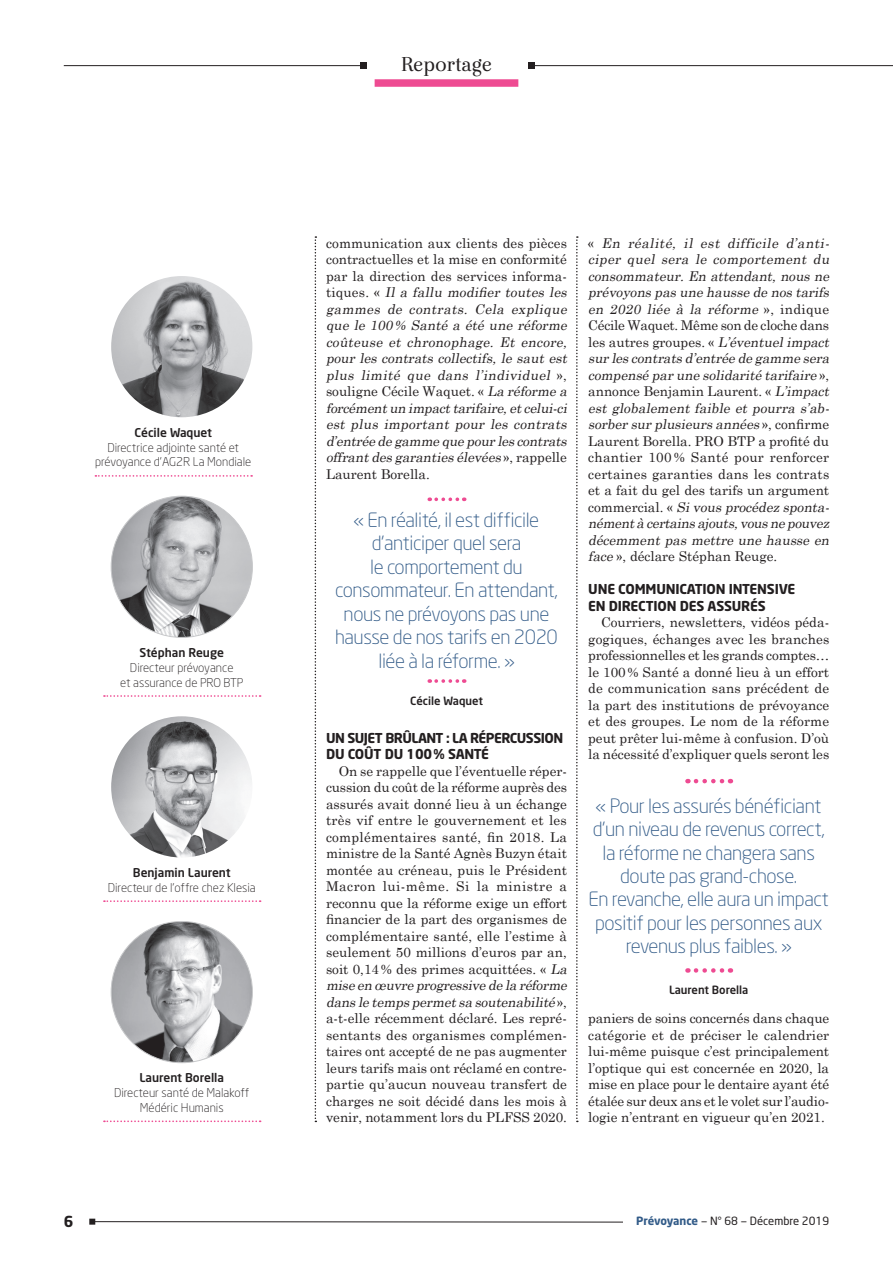
<style>
.page{position:relative;width:893px;height:1263px;background:#fff}
.page>*{position:absolute;margin:0;border:0;box-sizing:border-box;transform-origin:0 0}
.t1{font:21px "Otama";letter-spacing:-.005em;color:#231f20}
.t2{font:300 19.5px/23.5px "Neo Sans";letter-spacing:-.02em;color:#325b88;text-align:center}
.t3{font:700 15px "Neo Sans";color:#231f20}
.t4{font:13.5px/16.5px "Century Schoolbook";color:#231f20;text-align:justify}
.t5{font:italic 13.5px/16.5px "Century Schoolbook";color:#231f20}
.INTER{font:700 13.5px/16.5px "Neo Sans";letter-spacing:-.04em;color:#231f20}
.INTER-2{font:700 13.5px/16.5px "Neo Sans";letter-spacing:-.015em;color:#231f20}
.t6{font:300 12px/15px "Neo Sans";color:#231f20;text-align:center}
.t7{font:500 12px "Neo Sans";color:#231f20}
.t8{font:11.25px "Neo Sans";color:#231f20}
.t9{font:500 11.25px "Neo Sans";color:#231f20}
.s1{font-style:normal}
.s2{font-style:italic}
.s3{font-weight:700;color:#325b88}
</style>
<div class="page">
<svg style="left:89px;top:1219px;width:534px;height:6px"></svg>
<hr style="left:64px;top:65px;width:299px;height:1px;background:#231f20">
<svg style="left:360px;top:63px;width:6px;height:6px"></svg>
<div style="left:375px;top:79px;width:143px;height:8px;background:#ee4b92"></div>
<svg style="left:315px;top:236px;width:1px;height:886px"></svg>
<svg style="left:576px;top:236px;width:2px;height:886px"></svg>
<img style="left:111px;top:276px;width:141px;height:141px;border-radius:71px">
<svg style="left:95px;top:475px;width:157px;height:2px"></svg>
<img style="left:111px;top:716px;width:141px;height:141px;border-radius:71px">
<svg style="left:104px;top:900px;width:157px;height:2px"></svg>
<img style="left:111px;top:921px;width:141px;height:142px;border-radius:71px">
<svg style="left:104px;top:1120px;width:157px;height:2px"></svg>
<img style="left:111px;top:496px;width:141px;height:141px;border-radius:71px">
<svg style="left:104px;top:695px;width:157px;height:2px"></svg>
<hr style="left:532px;top:65px;width:361px;height:1px;background:#231f20">
<svg style="left:529px;top:63px;width:6px;height:6px"></svg>
<svg style="left:436px;top:497px;width:29px;height:4px"></svg>
<svg style="left:436px;top:679px;width:29px;height:4px"></svg>
<svg style="left:696px;top:779px;width:35px;height:4px"></svg>
<svg style="left:696px;top:968px;width:35px;height:5px"></svg>
<p class="t7" style="left:134px;top:425px;width:79px">Cécile Waquet</p>
<p class="t6" style="left:95px;top:439px;width:158px">Directrice adjointe santé et prévoyance d’AG2R La Mondiale</p>
<p class="t7" style="left:140px;top:645px;width:86px">Stéphan Reuge</p>
<p class="t6" style="left:120px;top:660px;width:125px">Directeur prévoyance<br>et assurance de PRO BTP</p>
<p class="t7" style="left:133px;top:865px;width:99px">Benjamin Laurent</p>
<p class="t6" style="left:108px;top:880px;width:149px">Directeur de l’offre chez Klesia</p>
<p class="t7" style="left:139px;top:1070px;width:86px">Laurent Borella</p>
<p class="t6" style="left:114px;top:1085px;width:137px">Directeur santé de Malakoff<br>Médéric Humanis</p>
<p class="t1" style="left:401px;top:51px;width:92px">Reportage</p>
<p class="t5" style="left:326px;top:234px;width:245px"><span class="s1">communication aux clients des pièces contractuelles et la mise en conformité par la direction des services informa&shy;t i q u e s . «</span> Il a fallu modifier toutes les gammes de contrats. Cela explique que le 100 % Santé a été une réforme coûteuse et chronophage. Et encore, pour les contrats collectifs, le saut est plus limité que dans l’individuel <span class="s1">» , souligne Cécile Waquet. «</span> La réforme a forcémentun impacttarifaire,etcelui-ci est plus important pour les contrats d’entrée de gamme que pour les contrats offrantdes garanties élevées <span class="s1">» , r a p p e l l e Laurent Borella.</span></p>
<p class="t2" style="left:335px;top:508px;width:224px">« En réalité, il est difficile d’anticiper quel sera<br>le comportement du consommateur. En attendant, nous ne prévoyons pas une hausse de nos tarifs en 2020 liée à la réforme. »</p>
<p class="t9" style="left:410px;top:694px;width:74px">Cécile Waquet</p>
<p class="INTER" style="left:326px;top:729px;width:239px">UN SUJET BRÛLANT : LA RÉPERCUSSION<br>DU COÛT DU 100% SANTÉ</p>
<p class="t4" style="left:326px;top:762px;width:245px;text-align:left;text-indent:13px">On se rappelle que l’éventuelle réper&shy;cussion du coût de la réforme auprès des assurés avait donné lieu à un échange très vif entre le gouvernement et les complémentaires santé, fin 2018. La ministre de la Santé Agnès Buzyn était montée au créneau, puis le Président Macron lui-même. Si la ministre a reconnu que la réforme exige un effort financier de la part des organismes de complémentaire santé, elle l’estime à seulement 50 millions d’euros par an, soit 0,14% des primes acquittées. « <span class="s2">La mise en œuvre progressive de la réforme dans le temps permetsa soutenabilité</span> » , a-t-elle récemment déclaré. Les repré&shy;sentants des organismes complémen&shy;taires ont accepté de ne pas augmenter leurs tarifs mais ont réclamé en contre&shy;partie qu’aucun nouveau transfert de charges ne soit décidé dans les mois à venir, notamment lors du PLFSS 2020.</p>
<p class="t5" style="left:588px;top:234px;width:245px"><span class="s1">«</span> En réalité, il est difficile d’anti&shy;ciper quel sera le comportement du consommateur. En attendant, nous ne prévoyons pas une hausse de nos tarifs en 2020 liée à la réforme <span class="s1">» , i n d i q u e Cécile Waquet. Même son de cloche dans les autres groupes. «</span> L’éventuelimpact sur les contrats d’entrée de gamme sera compensé par une solidarité tarifaire <span class="s1">» , annonce Benjamin Laurent. «</span> L’impact est globalement faible et pourra s’ab&shy;sorber sur plusieurs années <span class="s1">» , c o n fi r m e Laurent Borella. PRO BTP a profité du chantier 100 % Santé pour renforcer certaines garanties dans les contrats et a fait du gel des tarifs un argument c o m m e r c i a l . «</span> Sivous procédez sponta&shy;némentà certains ajouts,vous ne pouvez décemment pas mettre une hausse en face<span class="s1">», déclare Stéphan Reuge.</span></p>
<p class="INTER-2" style="left:588px;top:580px;width:208px">UNE COMMUNICATION INTENSIVE<br>EN DIRECTION DES ASSURÉS</p>
<p class="t4" style="left:588px;top:614px;width:243px;text-indent:13px">Courriers, newsletters, vidéos péda&shy;gogiques, échanges avec les branches professionnelles et les grands comptes… le 100% Santé a donné lieu à un effort de communication sans précédent de la part des institutions de prévoyance et des groupes. Le nom de la réforme peut prêter lui-même à confusion. D’où la nécessité d’expliquer quels seront les</p>
<p class="t2" style="left:588px;top:794px;width:242px">« Pour les assurés bénéficiant d’un niveau de revenus correct, la réforme ne changera sans doute pas grand-chose.<br>En revanche, elle aura un impact positif pour les personnes aux revenus plus faibles. »</p>
<p class="t9" style="left:669px;top:983px;width:81px">Laurent Borella</p>
<p class="t4" style="left:588px;top:1010px;width:243px">paniers de soins concernés dans chaque catégorie et de préciser le calendrier lui-même puisque c’est principalement l’optique qui est concernée en 2020, la mise en place pour le dentaire ayant été étalée sur deux ans et le volet sur l’audio&shy;logie n’entrant en vigueur qu’en 2021.</p>
<p class="t3" style="left:64px;top:1211px;width:11px">6</p>
<p class="t8" style="left:636px;top:1214px;width:194px"><span class="s3">Prévoyance</span> — N° 68 — Décembre 2019</p>
</div>
